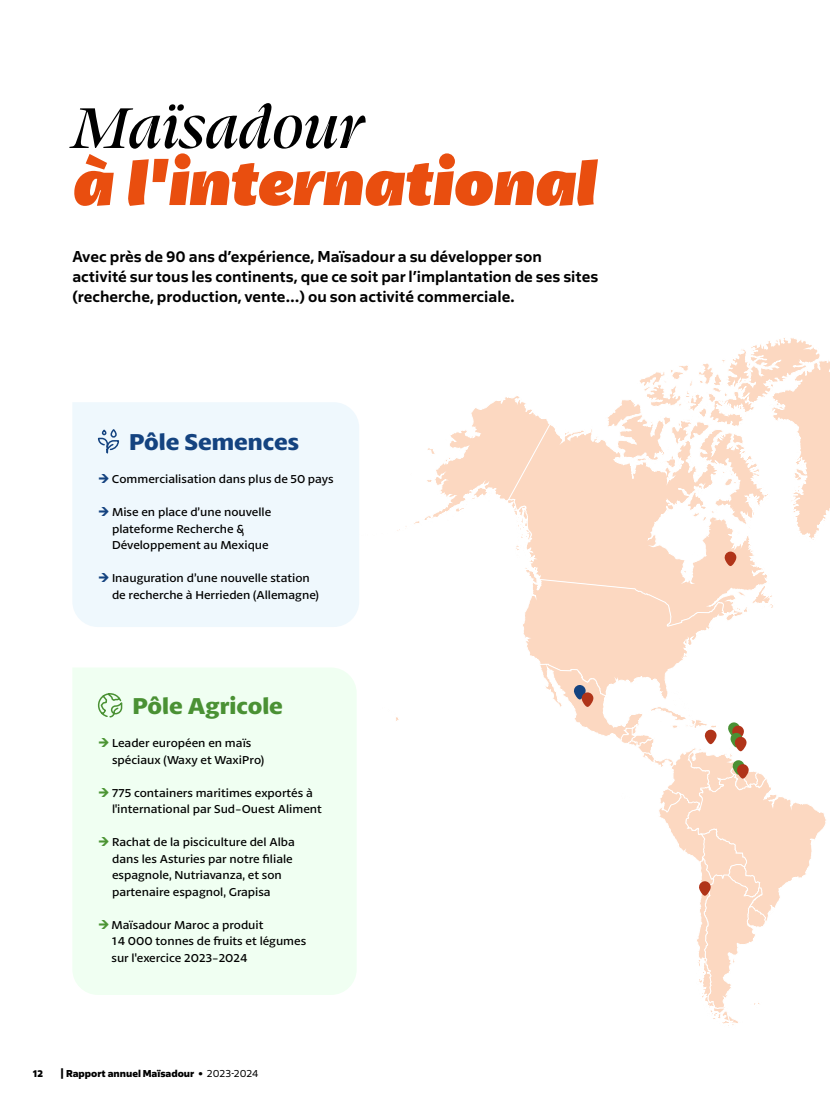
<style>
.page{position:relative;width:830px;height:1106px;background:#fff}
.page>*{position:absolute;margin:0;border:0;box-sizing:border-box;transform-origin:0 0}
.t1{font:italic 900 66px "Petala Pro";color:#e94e0f}
.t2{font:italic 500 66px "Swear Display";color:#000}
.t3{font:700 24px "Petala Pro";color:#144380}
.t4{font:700 24px "Petala Pro";color:#4a9134}
.t5{font:600 16.5px/19.8px "Salis MVB";color:#000}
.t6{font:12px/16.5px "Petala Pro";color:#000}
.t7{font:800 10.5px "Salis MVB";color:#000}
.s1{font-family:"Salis MVB";font-weight:700;font-size:13.5px;color:#144380}
.s2{font-family:"Salis MVB";font-weight:700;font-size:13.5px;color:#4c9534}
.s3{font-weight:400}
</style>
<div class="page">
<svg style="left:820px;top:360px;width:9px;height:162px"></svg>
<svg style="left:516px;top:338px;width:304px;height:241px"></svg>
<svg style="left:397px;top:394px;width:153px;height:149px"></svg>
<svg style="left:723px;top:551px;width:13px;height:15px"></svg>
<svg style="left:523px;top:579px;width:303px;height:447px"></svg>
<div style="left:72px;top:402px;width:287px;height:225px;background:#eff8fd"></div>
<svg style="left:97px;top:430px;width:23px;height:24px"></svg>
<div style="left:73px;top:668px;width:283px;height:326px;background:#f0fff2"></div>
<svg style="left:97px;top:692px;width:27px;height:26px"></svg>
<h1 class="t2" style="left:72px;top:85px;width:293px">Maïsadour</h1>
<h1 class="t1" style="left:72px;top:136px;width:524px">à l'international</h1>
<h3 class="t5" style="left:72px;top:246px;width:527px">Avec près de 90 ans d’expérience, Maïsadour a su développer son activité sur tous les continents, que ce soit par l’implantation de ses sites (recherche, production, vente…) ou son activité commerciale.</h3>
<h2 class="t3" style="left:129px;top:428px;width:171px">Pôle Semences</h2>
<p class="t6" style="left:98px;top:471px;width:237px"><span class="s1">→</span> Commercialisation dans plus de 50 pays</p>
<p class="t6" style="left:112px;top:504px;width:161px;text-indent:-14px"><span class="s1">→</span> Mise en place d’une nouvelle plateforme Recherche &amp;<br>Développement au Mexique</p>
<p class="t6" style="left:112px;top:570px;width:208px;text-indent:-14px"><span class="s1">→</span> Inauguration d’une nouvelle station de recherche à Herrieden (Allemagne)</p>
<h2 class="t4" style="left:132px;top:692px;width:152px">Pôle Agricole</h2>
<p class="t6" style="left:112px;top:735px;width:153px;text-indent:-14px"><span class="s2">→</span> Leader européen en maïs spéciaux (Waxy et WaxiPro)</p>
<p class="t6" style="left:112px;top:785px;width:211px;text-indent:-14px"><span class="s2">→</span> 775 containers maritimes exportés à l'international par Sud-Ouest Aliment</p>
<p class="t6" style="left:112px;top:834px;width:184px;text-indent:-14px"><span class="s2">→</span> Rachat de la pisciculture del Alba dans les Asturies par notre filiale espagnole, Nutriavanza, et son partenaire espagnol, Grapisa</p>
<p class="t6" style="left:111px;top:917px;width:196px;text-indent:-14px"><span class="s2">→</span> Maïsadour Maroc a produit<br>14 000 tonnes de fruits et légumes sur l'exercice 2023-2024</p>
<p class="t7" style="left:33px;top:1066px;width:11px">12</p>
<p class="t7" style="left:60px;top:1066px;width:200px">| Rapport annuel Maïsadour <span class="s3">• 2023-2024</span></p>
</div>
